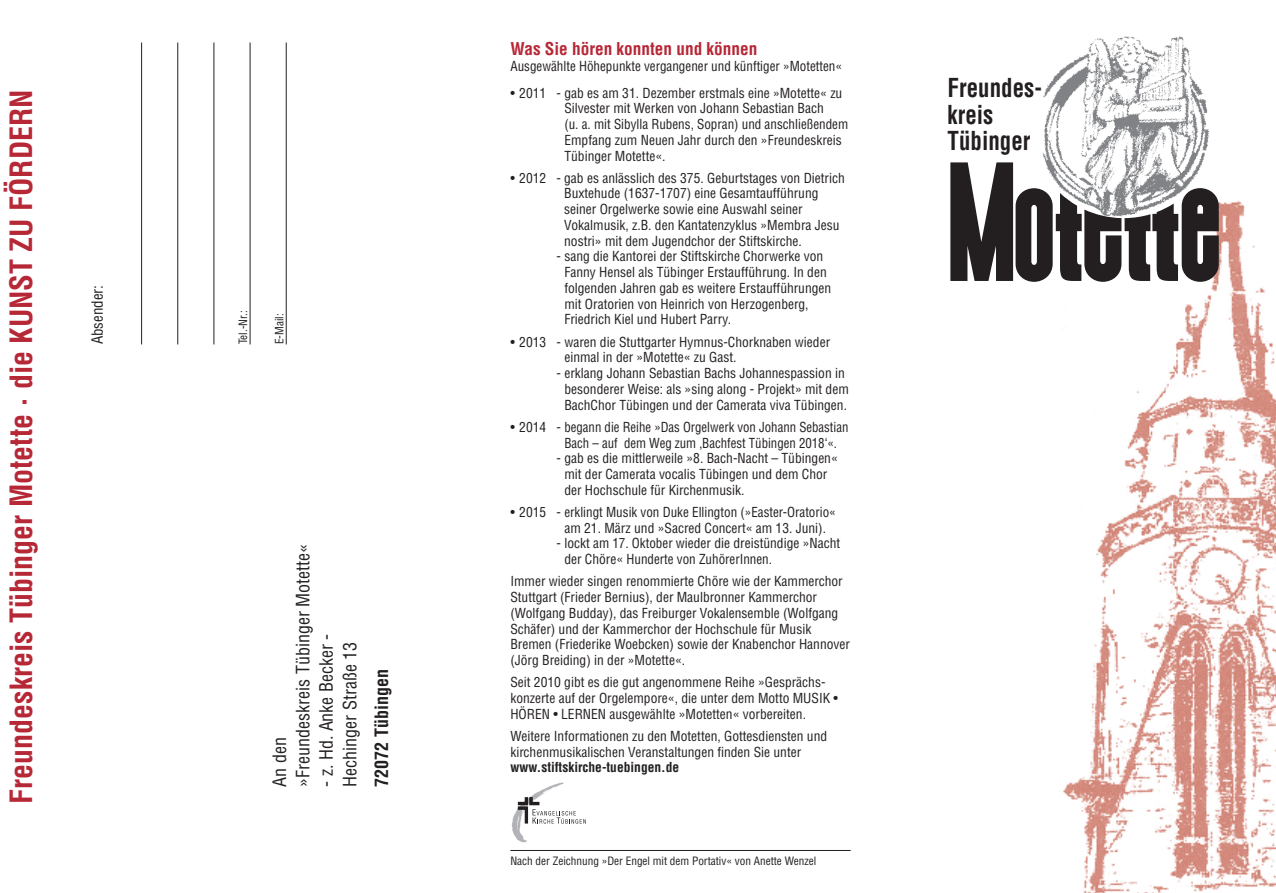
<style>
.page{position:relative;width:1276px;height:893px;background:#fff}
.page>*{position:absolute;margin:0;border:0;box-sizing:border-box;transform-origin:0 0}
.t1{font:700 condensed 30px "Helvetica";color:#b72837}
.t2{font:700 condensed 25.5px/26.4px "Helvetica";color:#231f20;scale:.9 1}
.t3{font:condensed 18px/23.4px "Helvetica";color:#231f20}
.t4{font:700 condensed 18px "Helvetica";color:#231f20}
.t5{font:700 condensed 17.25px "Helvetica";color:#b72837}
.t6{font:condensed 15px "Helvetica";color:#231f20}
.t7{font:condensed 13.5px/15.8px "Helvetica";color:#231f20}
.t8{font:700 condensed 13.5px "Helvetica";color:#231f20}
.t9{font:condensed 11.25px "Helvetica";color:#231f20}
</style>
<div class="page">
<img style="left:1063px;top:200px;width:213px;height:693px">
<svg style="left:950px;top:162px;width:268px;height:120px"></svg>
<hr style="left:141px;top:43px;width:1px;height:301px;background:#231f20">
<hr style="left:177px;top:43px;width:1px;height:301px;background:#231f20">
<hr style="left:214px;top:43px;width:1px;height:301px;background:#231f20">
<hr style="left:250px;top:43px;width:1px;height:301px;background:#231f20">
<hr style="left:286px;top:43px;width:1px;height:301px;background:#231f20">
<img style="left:1038px;top:36px;width:179px;height:217px">
<img style="left:511px;top:782px;width:53px;height:60px">
<svg style="left:518px;top:797px;width:68px;height:27px"></svg>
<hr style="left:510px;top:850px;width:340px;height:1px;background:#231f20">
<h1 class="t1" style="left:4px;top:804px;width:716px;rotate:-90deg">Freundeskreis Tübinger Motette · die KUNST ZU FÖRDERN</h1>
<p class="t6" style="left:89px;top:344px;width:61px;rotate:-90deg">Absender:</p>
<p class="t9" style="left:237px;top:344px;width:36px;rotate:-90deg">Tel.-Nr.:</p>
<p class="t9" style="left:273px;top:344px;width:32px;rotate:-90deg">E-Mail:</p>
<h3 class="t3" style="left:268px;top:787px;width:244px;rotate:-90deg">An den<br>»Freundeskreis Tübinger Motette«</h3>
<h3 class="t3" style="left:315px;top:787px;width:154px;rotate:-90deg">- z. Hd. Anke Becker -<br>Hechinger Straße 13</h3>
<h3 class="t4" style="left:371px;top:787px;width:119px;rotate:-90deg">72072 Tübingen</h3>
<p class="t5" style="left:510px;top:39px;width:248px">Was Sie hören konnten und können</p>
<p class="t7" style="left:510px;top:59px;width:333px">Ausgewählte Höhepunkte vergangener und künftiger »Motetten«</p>
<p class="t7" style="left:564px;top:85px;width:285px;text-indent:-54px">• 2011 - gab es am 31. Dezember erstmals eine »Motette« zu Silvester mit Werken von Johann Sebastian Bach<br>(u. a. mit Sibylla Rubens, Sopran) und anschließendem Empfang zum Neuen Jahr durch den »Freundeskreis Tübinger Motette«.</p>
<p class="t7" style="left:564px;top:170px;width:282px;text-indent:-54px">• 2012 - gab es anlässlich des 375. Geburtstages von Dietrich Buxtehude (1637-1707) eine Gesamtaufführung seiner Orgelwerke sowie eine Auswahl seiner Vokalmusik, z.B. den Kantatenzyklus »Membra Jesu nostri» mit dem Jugendchor der Stiftskirche.</p>
<p class="t7" style="left:564px;top:249px;width:268px;text-indent:-8px">- sang die Kantorei der Stiftskirche Chorwerke von Fanny Hensel als Tübinger Erstaufführung. In den folgenden Jahren gab es weitere Erstaufführungen mit Oratorien von Heinrich von Herzogenberg, Friedrich Kiel und Hubert Parry.</p>
<p class="t7" style="left:564px;top:334px;width:267px;text-indent:-54px">• 2013 - waren die Stuttgarter Hymnus-Chorknaben wieder einmal in der »Motette« zu Gast.</p>
<p class="t7" style="left:556px;top:366px;width:294px;text-align:center">- erklang Johann Sebastian Bachs Johannespassion in besonderer Weise: als »sing along - Projekt» mit dem<br>BachChor Tübingen und der Camerata viva Tübingen.</p>
<p class="t7" style="left:564px;top:419px;width:285px;text-indent:-54px">• 2014 - begann die Reihe »Das Orgelwerk von Johann Sebastian<br>Bach – auf dem Weg zum ‚Bachfest Tübingen 2018‘«.</p>
<p class="t7" style="left:564px;top:451px;width:275px;text-indent:-8px">- gab es die mittlerweile »8. Bach-Nacht – Tübingen« mit der Camerata vocalis Tübingen und dem Chor der Hochschule für Kirchenmusik.</p>
<p class="t7" style="left:564px;top:504px;width:273px;text-indent:-54px">• 2015 - erklingt Musik von Duke Ellington (»Easter-Oratorio« am 21. März und »Sacred Concert« am 13. Juni).</p>
<p class="t7" style="left:564px;top:536px;width:277px;text-indent:-8px">- lockt am 17. Oktober wieder die dreistündige »Nacht der Chöre« Hunderte von ZuhörerInnen.</p>
<p class="t7" style="left:510px;top:574px;width:341px">Immer wieder singen renommierte Chöre wie der Kammerchor Stuttgart (Frieder Bernius), der Maulbronner Kammerchor (Wolfgang Budday), das Freiburger Vokalensemble (Wolfgang Schäfer) und der Kammerchor der Hochschule für Musik Bremen (Friederike Woebcken) sowie der Knabenchor Hannover (Jörg Breiding) in der »Motette«.</p>
<p class="t7" style="left:510px;top:675px;width:329px">Seit 2010 gibt es die gut angenommene Reihe »Gesprächs&shy;konzerte auf der Orgelempore«, die unter dem Motto MUSIK •<br>HÖREN • LERNEN ausgewählte »Motetten« vorbereiten.</p>
<p class="t7" style="left:510px;top:728px;width:318px">Weitere Informationen zu den Motetten, Gottesdiensten und kirchenmusikalischen Veranstaltungen finden Sie unter</p>
<p class="t8" style="left:510px;top:760px;width:170px">www.stiftskirche-tuebingen.de</p>
<p class="t9" style="left:510px;top:855px;width:307px">Nach der Zeichnung »Der Engel mit dem Portativ« von Anette Wenzel</p>
<h2 class="t2" style="left:947px;top:75px;width:106px">Freundes&shy;kreis<br>Tübinger</h2>
</div>
